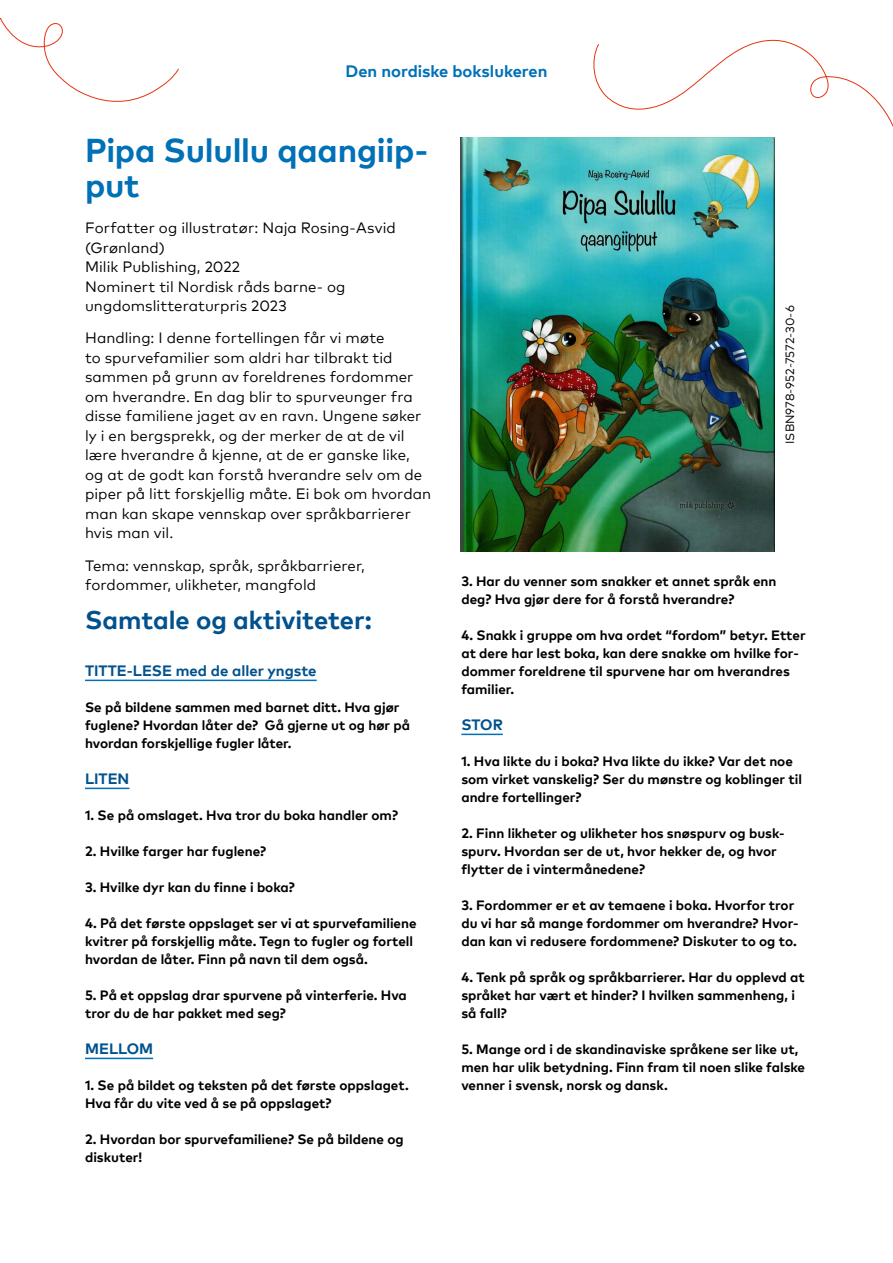
<style>
.page{position:relative;width:893px;height:1263px;background:#fff}
.page>*{position:absolute;margin:0;border:0;box-sizing:border-box;transform-origin:0 0}
.t1{font:700 33px/34.5px "Mark Pro";letter-spacing:-.005em;color:#0070b7}
.t2{font:700 25.5px "Mark Pro";color:#00518d}
.Header_txt{font:700 16.5px "Mark Pro";color:#0070b7}
.P_10{font:15px/19.5px "Mark Pro";letter-spacing:.005em;color:#000}
.P_10_space{font:15px/19.5px "Mark Pro";letter-spacing:.005em;color:#000}
.Alleviivattu_väliotsikko{font:700 15px "Mark Pro";color:#00518d}
.P_9_12_bold_space{font:700 13.5px/18px "Mark Pro";color:#000}
.ISBN{font:12px "Mark Pro";color:#000}
</style>
<div class="page">
<hr style="left:85px;top:680px;width:232px;height:1px;background:#0070b7">
<hr style="left:85px;top:788px;width:44px;height:1px;background:#0070b7">
<hr style="left:85px;top:1058px;width:68px;height:1px;background:#0070b7">
<hr style="left:461px;top:734px;width:42px;height:1px;background:#0070b7">
<svg style="left:593px;top:39px;width:300px;height:88px"></svg>
<svg style="left:0;top:17px;width:179px;height:85px"></svg>
<img style="left:461px;top:137px;width:314px;height:414px">
<p class="Header_txt" style="left:345px;top:58px;width:203px">Den nordiske bokslukeren</p>
<h1 class="t1" style="left:85px;top:130px;width:345px">Pipa Sulullu qaangiip&shy;put</h1>
<p class="P_10_space" style="left:85px;top:217px;width:312px">Forfatter og illustratør: Naja Rosing-Asvid (Grønland)</p>
<p class="P_10_space" style="left:85px;top:256px;width:157px">Milik Publishing, 2022</p>
<p class="P_10" style="left:85px;top:275px;width:262px">Nominert til Nordisk råds barne- og ungdomslitteraturpris 2023</p>
<p class="P_10" style="left:85px;top:327px;width:348px">Handling: I denne fortellingen får vi møte<br>to spurvefamilier som aldri har tilbrakt tid sammen på grunn av foreldrenes fordommer om hverandre. En dag blir to spurveunger fra disse familiene jaget av en ravn. Ungene søker ly i en bergsprekk, og der merker de at de vil lære hverandre å kjenne, at de er ganske like, og at de godt kan forstå hverandre selv om de piper på litt forskjellig måte. Ei bok om hvordan man kan skape vennskap over språkbarrierer hvis man vil.</p>
<p class="P_10" style="left:85px;top:554px;width:281px">Tema: vennskap, språk, språkbarrierer, fordommer, ulikheter, mangfold</p>
<h2 class="t2" style="left:85px;top:601px;width:288px">Samtale og aktiviteter:</h2>
<p class="Alleviivattu_väliotsikko" style="left:85px;top:659px;width:233px">TITTE-LESE med de aller yngste</p>
<p class="P_9_12_bold_space" style="left:85px;top:697px;width:327px">Se på bildene sammen med barnet ditt. Hva gjør fuglene? Hvordan låter de? Gå gjerne ut og hør på hvordan forskjellige fugler låter.</p>
<p class="Alleviivattu_väliotsikko" style="left:85px;top:767px;width:46px">LITEN</p>
<p class="P_9_12_bold_space" style="left:85px;top:805px;width:314px">1. Se på omslaget. Hva tror du boka handler om?</p>
<p class="P_9_12_bold_space" style="left:85px;top:841px;width:183px">2. Hvilke farger har fuglene?</p>
<p class="P_9_12_bold_space" style="left:85px;top:877px;width:211px">3. Hvilke dyr kan du finne i boka?</p>
<p class="P_9_12_bold_space" style="left:85px;top:913px;width:333px">4. På det første oppslaget ser vi at spurvefamiliene kvitrer på forskjellig måte. Tegn to fugler og fortell hvordan de låter. Finn på navn til dem også.</p>
<p class="P_9_12_bold_space" style="left:85px;top:985px;width:323px">5. På et oppslag drar spurvene på vinterferie. Hva tror du de har pakket med seg?</p>
<p class="Alleviivattu_väliotsikko" style="left:85px;top:1037px;width:70px">MELLOM</p>
<p class="P_9_12_bold_space" style="left:85px;top:1075px;width:325px">1. Se på bildet og teksten på det første oppslaget.<br>Hva får du vite ved å se på oppslaget?</p>
<p class="P_9_12_bold_space" style="left:85px;top:1129px;width:320px">2. Hvordan bor spurvefamiliene? Se på bildene og diskuter!</p>
<p class="ISBN" style="left:781px;top:444px;width:140px;rotate:-90deg">ISBN978-952-7572-30-6</p>
<p class="P_9_12_bold_space" style="left:461px;top:571px;width:317px">3. Har du venner som snakker et annet språk enn deg? Hva gjør dere for å forstå hverandre?</p>
<p class="P_9_12_bold_space" style="left:461px;top:625px;width:346px">4. Snakk i gruppe om hva ordet “fordom” betyr. Etter at dere har lest boka, kan dere snakke om hvilke for&shy;dommer foreldrene til spurvene har om hverandres familier.</p>
<p class="Alleviivattu_väliotsikko" style="left:461px;top:713px;width:43px">STOR</p>
<p class="P_9_12_bold_space" style="left:461px;top:751px;width:342px">1. Hva likte du i boka? Hva likte du ikke? Var det noe som virket vanskelig? Ser du mønstre og koblinger til andre fortellinger?</p>
<p class="P_9_12_bold_space" style="left:461px;top:823px;width:325px">2. Finn likheter og ulikheter hos snøspurv og busk&shy;spurv. Hvordan ser de ut, hvor hekker de, og hvor flytter de i vintermånedene?</p>
<p class="P_9_12_bold_space" style="left:461px;top:895px;width:339px">3. Fordommer er et av temaene i boka. Hvorfor tror du vi har så mange fordommer om hverandre? Hvor&shy;dan kan vi redusere fordommene? Diskuter to og to.</p>
<p class="P_9_12_bold_space" style="left:461px;top:967px;width:345px">4. Tenk på språk og språkbarrierer. Har du opplevd at språket har vært et hinder? I hvilken sammenheng, i så fall?</p>
<p class="P_9_12_bold_space" style="left:461px;top:1039px;width:345px">5. Mange ord i de skandinaviske språkene ser like ut, men har ulik betydning. Finn fram til noen slike falske venner i svensk, norsk og dansk.</p>
</div>
